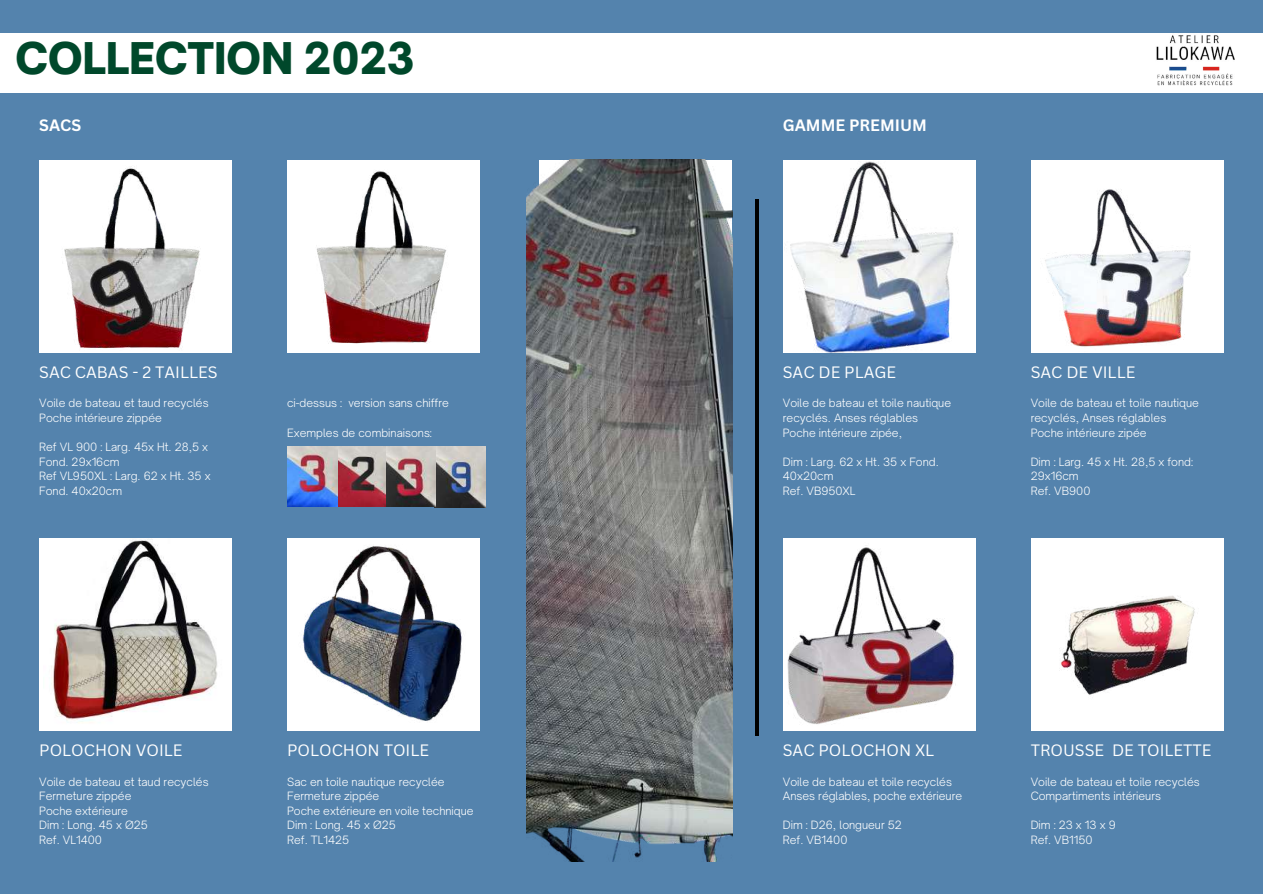
<style>
.page{position:relative;width:1263px;height:894px;background:#fff}
.page>*{position:absolute;margin:0;border:0;box-sizing:border-box;transform-origin:0 0}
.t1{font:900 41.85px "Open Sauce One";color:#00482b}
.t2{font:16.05px "Canva Sans";color:#fff}
.t3{font:700 16.05px "Canva Sans";color:#fff}
.t4{font:300 10.95px/14.5px "Open Sauce One";color:#fff}
</style>
<div class="page">
<div style="left:0;top:0;width:1263px;height:893px;background:#5483ad"></div>
<div style="left:0;top:33px;width:1262px;height:59px;background:#fff"></div>
<div style="left:39px;top:160px;width:193px;height:193px;background:#fff"></div>
<div style="left:287px;top:160px;width:193px;height:193px;background:#fff"></div>
<img style="left:1143px;top:35px;width:105px;height:58px">
<div style="left:1031px;top:160px;width:192px;height:193px;background:#fff"></div>
<div style="left:39px;top:538px;width:193px;height:193px;background:#fff"></div>
<div style="left:783px;top:538px;width:192px;height:193px;background:#fff"></div>
<div style="left:287px;top:538px;width:193px;height:193px;background:#fff"></div>
<div style="left:1031px;top:538px;width:192px;height:193px;background:#fff"></div>
<hr style="left:756px;top:199px;width:3px;height:536px;background:#000">
<img style="left:1045px;top:189px;width:146px;height:158px">
<img style="left:783px;top:160px;width:193px;height:193px">
<img style="left:787px;top:545px;width:169px;height:179px">
<img style="left:1061px;top:595px;width:134px;height:100px">
<img style="left:64px;top:166px;width:136px;height:183px">
<img style="left:51px;top:540px;width:166px;height:183px">
<img style="left:302px;top:546px;width:160px;height:175px">
<img style="left:316px;top:171px;width:131px;height:173px">
<img style="left:288px;top:446px;width:197px;height:61px">
<img style="left:527px;top:160px;width:205px;height:700px">
<h1 class="t1" style="left:15px;top:32px;width:401px">COLLECTION 2023</h1>
<h2 class="t3" style="left:39px;top:114px;width:44px">SACS</h2>
<h2 class="t2" style="left:39px;top:361px;width:180px">SAC CABAS - 2 TAILLES</h2>
<p class="t4" style="left:39px;top:396px;width:171px">Voile de bateau et taud recyclés<br>Poche intérieure zippée</p>
<p class="t4" style="left:39px;top:439px;width:173px">Ref VL 900 : Larg. 45x Ht. 28,5 x<br>Fond. 29x16cm<br>Ref VL950XL : Larg. 62 x Ht. 35 x<br>Fond. 40x20cm</p>
<p class="t4" style="left:287px;top:396px;width:163px">ci-dessus : version sans chiffre</p>
<p class="t4" style="left:287px;top:425px;width:146px">Exemples de combinaisons:</p>
<h2 class="t3" style="left:783px;top:114px;width:146px">GAMME PREMIUM</h2>
<h2 class="t2" style="left:783px;top:361px;width:115px">SAC DE PLAGE</h2>
<h2 class="t2" style="left:1031px;top:361px;width:106px">SAC DE VILLE</h2>
<p class="t4" style="left:783px;top:396px;width:170px">Voile de bateau et toile nautique recyclés. Anses réglables<br>Poche intérieure zipée,</p>
<p class="t4" style="left:783px;top:454px;width:157px">Dim : Larg. 62 x Ht. 35 x Fond.<br>40x20cm<br>Ref. VB950XL</p>
<p class="t4" style="left:1031px;top:396px;width:170px">Voile de bateau et toile nautique recyclés, Anses réglables<br>Poche intérieure zipée</p>
<p class="t4" style="left:1031px;top:454px;width:164px">Dim : Larg. 45 x Ht. 28,5 x fond:<br>29x16cm<br>Ref. VB900</p>
<h2 class="t2" style="left:39px;top:738px;width:145px">POLOCHON VOILE</h2>
<p class="t4" style="left:39px;top:774px;width:171px">Voile de bateau et taud recyclés<br>Fermeture zippée<br>Poche extérieure<br>Dim : Long. 45 x Ø25<br>Ref. VL1400</p>
<h2 class="t2" style="left:287px;top:738px;width:144px">POLOCHON TOILE</h2>
<h2 class="t2" style="left:1031px;top:738px;width:182px">TROUSSE DE TOILETTE</h2>
<h2 class="t2" style="left:783px;top:738px;width:153px">SAC POLOCHON XL</h2>
<p class="t4" style="left:287px;top:774px;width:188px">Sac en toile nautique recyclée<br>Fermeture zippée<br>Poche extérieure en voile technique<br>Dim : Long. 45 x Ø25<br>Ref. TL1425</p>
<p class="t4" style="left:783px;top:774px;width:181px">Voile de bateau et toile recyclés<br>Anses réglables, poche extérieure</p>
<p class="t4" style="left:783px;top:817px;width:121px">Dim : D26, longueur 52<br>Ref. VB1400</p>
<p class="t4" style="left:1031px;top:774px;width:171px">Voile de bateau et toile recyclés<br>Compartiments intérieurs</p>
<p class="t4" style="left:1031px;top:817px;width:87px">Dim:23x13x9<br>Ref. VB1150</p>
</div>
